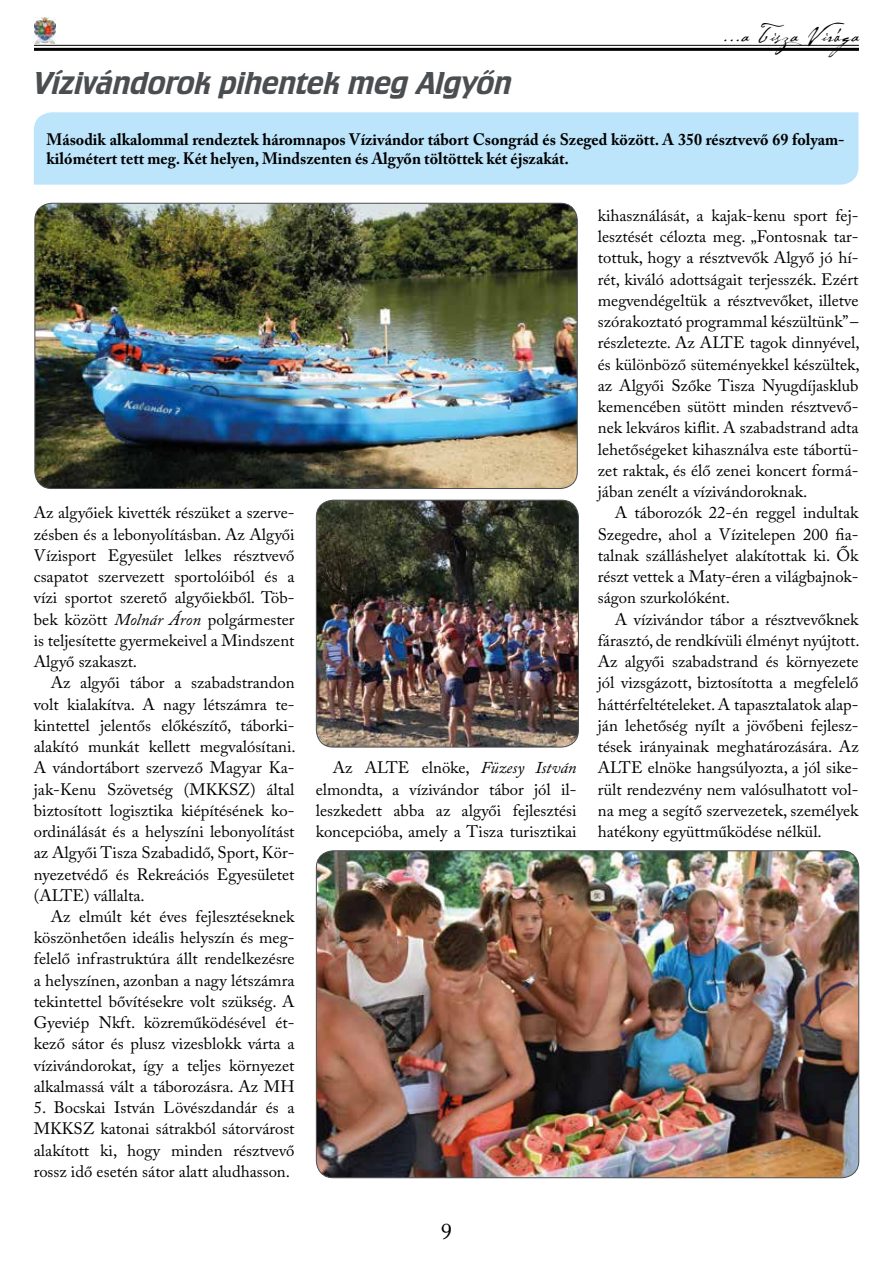
<style>
.page{position:relative;width:893px;height:1263px;background:#fff}
.page>*{position:absolute;margin:0;border:0;box-sizing:border-box;transform-origin:0 0}
.t1{font:33px "Crillee TOT";color:#4b4e51}
.t2{font:24px "Cezanne";letter-spacing:.04em;color:#000}
.t3{font:22.5px "Adobe Caslon Pro";color:#000}
.t4{font:16.5px/21.3px "Adobe Caslon Pro";color:#000;text-align:justify}
.t5{font:700 16.5px/19.8px "Adobe Caslon Pro";color:#000}
.s1{font-style:italic}
</style>
<div class="page">
<hr style="left:34px;top:45px;width:825px;height:1px;background:#000">
<hr style="left:34px;top:48px;width:825px;height:3px;background:#000">
<img style="left:34px;top:17px;width:21px;height:26px">
<div style="left:34px;top:112px;width:824px;height:73px;background:#bce4fa"></div>
<img style="left:35px;top:203px;width:542px;height:285px">
<div style="left:35px;top:203px;width:542px;height:286px;border:1px solid #4b4e51;border-radius:17px"></div>
<img style="left:316px;top:851px;width:543px;height:327px">
<img style="left:316px;top:500px;width:262px;height:247px">
<div style="left:316px;top:500px;width:263px;height:247px;border:1px solid #4b4e51;border-radius:17px"></div>
<h1 class="t1" style="left:34px;top:65px;width:480px">Vízivándorok pihentek meg Algyőn</h1>
<h2 class="t2" style="left:723px;top:19px;width:143px">...a Tisza Virága</h2>
<p class="t5" style="left:47px;top:129px;width:798px">Második alkalommal rendeztek háromnapos Vízivándor tábort Csongrád és Szeged között. A 350 résztvevő 69 folyam&shy;kilómétert tett meg. Két helyen, Mindszenten és Algyőn töltöttek két éjszakát.</p>
<p class="t4" style="left:34px;top:502px;width:262px">Az algyőiek kivették részüket a szerve&shy;zésben és a lebonyolításban. Az Algyői Vízisport Egyesület lelkes résztvevő csapatot szervezett sportolóiból és a vízi sportot szerető algyőiekből. Töb&shy;bek között <span class="s1">Molnár Áron</span> polgármester is teljesítette gyermekeivel a Mindszent Algyő szakaszt.</p>
<p class="t4" style="left:34px;top:672px;width:263px;text-indent:17px">Az algyői tábor a szabadstrandon volt kialakítva. A nagy létszámra te&shy;kintettel jelentős előkészítő, táborki&shy;alakító munkát kellett megvalósítani.<br>A vándortábort szervező Magyar Ka&shy;jak-Kenu Szövetség (MKKSZ) által biztosított logisztika kiépítésének ko&shy;ordinálását és a helyszíni lebonyolítást az Algyői Tisza Szabadidő, Sport, Kör&shy;nyezetvédő és Rekreációs Egyesületet (ALTE) vállalta.</p>
<p class="t4" style="left:34px;top:906px;width:262px;text-indent:17px">Az elmúlt két éves fejlesztéseknek köszönhetően ideális helyszín és meg&shy;felelő infrastruktúra állt rendelkezésre a helyszínen, azonban a nagy létszámra tekintettel bővítésekre volt szükség. A Gyeviép Nkft. közreműködésével ét&shy;kező sátor és plusz vizesblokk várta a vízivándorokat, így a teljes környezet alkalmassá vált a táborozásra. Az MH</p>
<p class="t4" style="left:34px;top:1097px;width:262px">5. Bocskai István Lövészdandár és a MKKSZ katonai sátrakból sátorvárost alakított ki, hogy minden résztvevő rossz idő esetén sátor alatt aludhasson.</p>
<p class="t4" style="left:316px;top:757px;width:262px;text-indent:17px">Az ALTE elnöke, <span class="s1">Füzesy István </span>elmondta, a vízivándor tábor jól il&shy;leszkedett abba az algyői fejlesztési koncepcióba, amely a Tisza turisztikai</p>
<p class="t4" style="left:598px;top:205px;width:263px">kihasználását, a kajak-kenu sport fej&shy;lesztését célozta meg. „Fontosnak tar&shy;tottuk, hogy a résztvevők Algyő jó hí&shy;rét, kiváló adottságait terjesszék. Ezért megvendégeltük a résztvevőket, illetve szórakoztató programmal készültünk” – részletezte. Az ALTE tagok dinnyével, és különböző süteményekkel készültek, az Algyői Szőke Tisza Nyugdíjasklub kemencében sütött minden résztvevő&shy;nek lekváros kiflit. A szabadstrand adta lehetőségeket kihasználva este tábortü&shy;zet raktak, és élő zenei koncert formá&shy;jában zenélt a vízivándoroknak.</p>
<p class="t4" style="left:598px;top:502px;width:262px;text-indent:17px">A táborozók 22-én reggel indultak Szegedre, ahol a Vízitelepen 200 fia&shy;talnak szálláshelyet alakítottak ki. Ők részt vettek a Maty-éren a világbajnok&shy;ságon szurkolóként.</p>
<p class="t4" style="left:598px;top:608px;width:263px;text-indent:17px">A vízivándor tábor a résztvevőknek fárasztó, de rendkívüli élményt nyújtott.<br>Az algyői szabadstrand és környezete jól vizsgázott, biztosította a megfelelő háttérfeltételeket. A tapasztalatok alap&shy;ján lehetőség nyílt a jövőbeni fejlesz&shy;tések irányainak meghatározására. Az ALTE elnöke hangsúlyozta, a jól sike&shy;rült rendezvény nem valósulhatott vol&shy;na meg a segítő szervezetek, személyek hatékony együttműködése nélkül.</p>
<h3 class="t3" style="left:441px;top:1218px;width:13px">9</h3>
</div>
